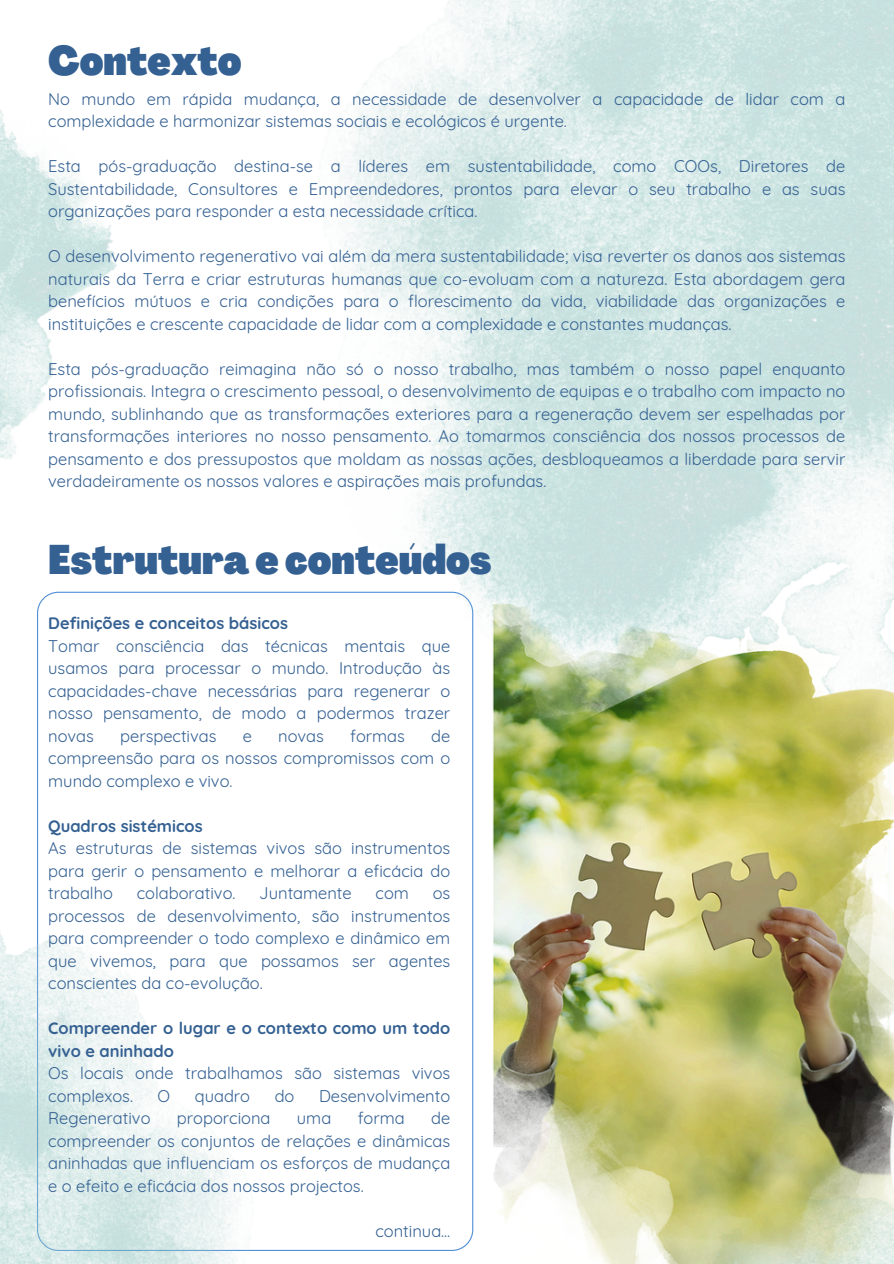
<style>
.page{position:relative;width:894px;height:1264px;background:#fff}
.page>*{position:absolute;margin:0;border:0;box-sizing:border-box;transform-origin:0 0}
.t1{font:900 condensed 40.5px "Agrandir";color:#346092}
.t2{font:16.5px/22.5px "Quicksand";color:#346092;text-align:justify}
.t3{font:700 16.5px/22.5px "Quicksand";color:#346092}
</style>
<div class="page">
<svg style="left:37px;top:591px;width:436px;height:659px"></svg>
<img style="left:315px;top:0;width:578px;height:720px">
<img style="left:0;top:109px;width:119px;height:556px">
<img style="left:0;top:906px;width:255px;height:357px">
<img style="left:491px;top:543px;width:402px;height:720px">
<p class="t1" style="left:48px;top:45px;width:195px">Contexto</p>
<p class="t2" style="left:48px;top:87px;width:798px">No mundo em rápida mudança, a necessidade de desenvolver a capacidade de lidar com a complexidade e harmonizar sistemas sociais e ecológicos é urgente.</p>
<p class="t2" style="left:48px;top:155px;width:798px">Esta pós-graduação destina-se a líderes em sustentabilidade, como COOs, Diretores de Sustentabilidade, Consultores e Empreendedores, prontos para elevar o seu trabalho e as suas organizações para responder a esta necessidade crítica.</p>
<p class="t2" style="left:48px;top:245px;width:798px">O desenvolvimento regenerativo vai além da mera sustentabilidade; visa reverter os danos aos sistemas naturais da Terra e criar estruturas humanas que co-evoluam com a natureza. Esta abordagem gera benefícios mútuos e cria condições para o florescimento da vida, viabilidade das organizações e instituições e crescente capacidade de lidar com a complexidade e constantes mudanças.</p>
<p class="t2" style="left:48px;top:357px;width:798px">Esta pós-graduação reimagina não só o nosso trabalho, mas também o nosso papel enquanto profissionais. Integra o crescimento pessoal, o desenvolvimento de equipas e o trabalho com impacto no mundo, sublinhando que as transformações exteriores para a regeneração devem ser espelhadas por transformações interiores no nosso pensamento. Ao tomarmos consciência dos nossos processos de pensamento e dos pressupostos que moldam as nossas ações, desbloqueamos a liberdade para servir verdadeiramente os nossos valores e aspirações mais profundas.</p>
<p class="t1" style="left:48px;top:543px;width:445px">Estruturae conteúdos</p>
<p class="t3" style="left:48px;top:611px;width:241px">Definições e conceitos básicos</p>
<h1 class="t2" style="left:48px;top:634px;width:403px">Tomar consciência das técnicas mentais que usamos para processar o mundo. Introdução às capacidades-chave necessárias para regenerar o nosso pensamento, de modo a podermos trazer novas</h1>
<h1 class="t2" style="left:48px;top:724px;width:403px;text-indent:383px">de compreensão para os nossos compromissos com o mundo complexo e vivo.</h1>
<p class="t3" style="left:48px;top:814px;width:156px">Quadros sistémicos</p>
<p class="t2" style="left:48px;top:836px;width:403px">As estruturas de sistemas vivos são instrumentos para gerir o pensamento e melhorar a eficácia do trabalho</p>
<h1 class="t2" style="left:120px;top:724px;width:98px">perspectivas</h1>
<h1 class="t2" style="left:243px;top:724px;width:11px">e</h1>
<h1 class="t2" style="left:278px;top:724px;width:47px">novas</h1>
<h1 class="t2" style="left:350px;top:724px;width:56px">formas</h1>
<p class="t2" style="left:137px;top:881px;width:100px">colaborativo.</p>
<p class="t2" style="left:259px;top:881px;width:94px">Juntamente</p>
<p class="t2" style="left:375px;top:881px;width:35px">com</p>
<p class="t2" style="left:48px;top:881px;width:403px;text-indent:384px">os processos de desenvolvimento, são instrumentos para compreender o todo complexo e dinâmico em que vivemos, para que possamos ser agentes conscientes da co-evolução.</p>
<p class="t3" style="left:48px;top:1016px;width:403px">Compreender o lugar e o contexto como um todo vivo e aninhado</p>
<p class="t2" style="left:48px;top:1061px;width:403px">Os locais onde trabalhamos são sistemas vivos complexos.</p>
<p class="t2" style="left:157px;top:1084px;width:14px">O</p>
<p class="t2" style="left:195px;top:1084px;width:57px">quadro</p>
<p class="t2" style="left:274px;top:1084px;width:21px">do</p>
<p class="t2" style="left:319px;top:1084px;width:133px">Desenvolvimento</p>
<p class="t2" style="left:48px;top:1106px;width:403px;text-indent:383px">de compreender os conjuntos de relações e dinâmicas aninhadas que influenciam os esforços de mudança e o efeito e eficácia dos nossos projectos.</p>
<h1 class="t2" style="left:375px;top:1219px;width:76px">continua...</h1>
<p class="t2" style="left:48px;top:1106px;width:104px">Regenerativo</p>
<p class="t2" style="left:177px;top:1106px;width:95px">proporciona</p>
<p class="t2" style="left:297px;top:1106px;width:36px">uma</p>
<p class="t2" style="left:357px;top:1106px;width:48px">forma</p>
</div>
